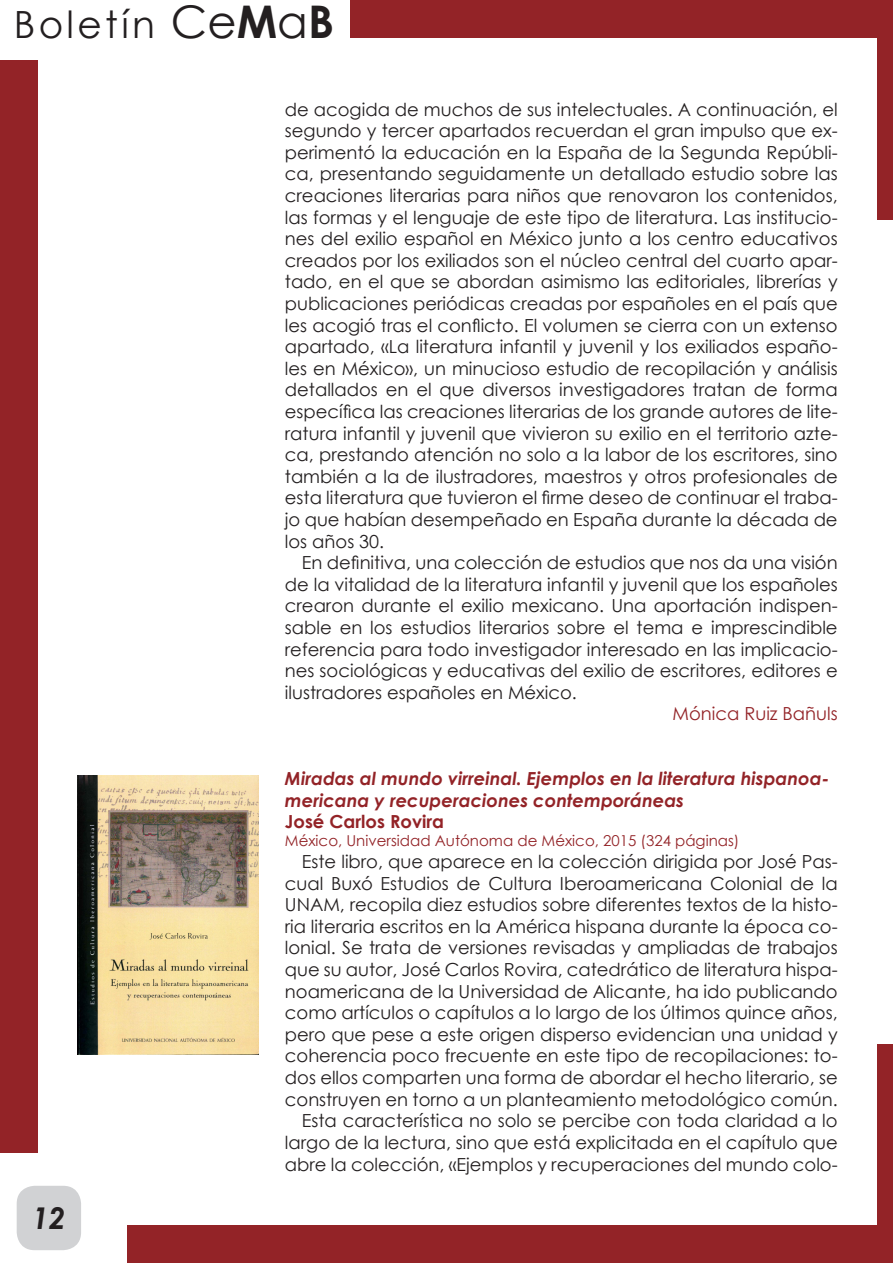
<style>
.page{position:relative;width:893px;height:1263px;background:#fff}
.page>*{position:absolute;margin:0;border:0;box-sizing:border-box;transform-origin:0 0}
.t1{font:37.5px "Century Gothic";letter-spacing:.09em;color:#231f20}
.t2{font:italic 700 30px "Century Gothic";color:#231f20}
.t3{font:18px/21.6px "Century Gothic";color:#231f20;text-align:justify}
.t4{font:italic 700 18px/21.6px "Century Gothic";color:#932327}
.t5{font:18px "Century Gothic";color:#932327}
.t6{font:700 18px "Century Gothic";color:#932327}
.t7{font:15px "Century Gothic";color:#932327}
.s1{font-size:45px}
.s2{font-weight:700;font-size:45px}
</style>
<div class="page">
<div style="left:0;top:60px;width:37px;height:1092px;background:#932327"></div>
<div style="left:351px;top:0;width:542px;height:37px;background:#932327"></div>
<div style="left:877px;top:1044px;width:16px;height:219px;background:#932327"></div>
<div style="left:877px;top:0;width:16px;height:219px;background:#932327"></div>
<div style="left:128px;top:1226px;width:765px;height:37px;background:#932327"></div>
<div style="left:17px;top:1186px;width:64px;height:64px;background:#d1d2d4;border-radius:18px"></div>
<img style="left:77px;top:775px;width:182px;height:279px">
<h1 class="t1" style="left:14px;top:-2px;width:322px">Boletín <span class="s1">Ce</span><span class="s2">M</span><span class="s1">a</span><span class="s2">B</span></h1>
<p class="t3" style="left:285px;top:98px;width:554px">de acogida de muchos de sus intelectuales. A continuación, el segundo y tercer apartados recuerdan el gran impulso que ex&shy;perimentó la educación en la España de la Segunda Repúbli&shy;ca, presentando seguidamente un detallado estudio sobre las creaciones literarias para niños que renovaron los contenidos, las formas y el lenguaje de este tipo de literatura. Las institucio&shy;nes del exilio español en México junto a los centro educativos creados por los exiliados son el núcleo central del cuarto apar&shy;tado, en el que se abordan asimismo las editoriales, librerías y publicaciones periódicas creadas por españoles en el país que les acogió tras el conflicto. El volumen se cierra con un extenso apartado, «La literatura infantil y juvenil y los exiliados españo&shy;les en México», un minucioso estudio de recopilación y análisis detallados en el que diversos investigadores tratan de forma específica las creaciones literarias de los grande autores de lite&shy;ratura infantil y juvenil que vivieron su exilio en el territorio azte&shy;ca, prestando atención no solo a la labor de los escritores, sino también a la de ilustradores, maestros y otros profesionales de esta literatura que tuvieron el firme deseo de continuar el traba&shy;jo que habían desempeñado en España durante la década de los años 30.</p>
<p class="t3" style="left:285px;top:552px;width:554px;text-indent:17px">En definitiva, una colección de estudios que nos da una visión de la vitalidad de la literatura infantil y juvenil que los españoles crearon durante el exilio mexicano. Una aportación indispen&shy;sable en los estudios literarios sobre el tema e imprescindible referencia para todo investigador interesado en las implicacio&shy;nes sociológicas y educativas del exilio de escritores, editores e ilustradores españoles en México.</p>
<p class="t5" style="left:673px;top:701px;width:167px">Mónica Ruiz Bañuls</p>
<h2 class="t2" style="left:32px;top:1195px;width:35px">12</h2>
<p class="t4" style="left:285px;top:767px;width:546px">Miradas al mundo virreinal. Ejemplos en la literatura hispanoa&shy;mericana y recuperaciones contemporáneas</p>
<p class="t6" style="left:285px;top:808px;width:161px">José Carlos Rovira</p>
<p class="t7" style="left:285px;top:830px;width:456px">México, Universidad Autónoma de México, 2015 (324 páginas)</p>
<p class="t3" style="left:285px;top:850px;width:554px;text-align:right">Este libro, que aparece en la colección dirigida por José Pas&shy;cual Buxó Estudios de Cultura Iberoamericana Colonial de la UNAM, recopila diez estudios sobre diferentes textos de la histo&shy;ria literaria escritos en la América hispana durante la época co&shy;lonial. Se trata de versiones revisadas y ampliadas de trabajos que su autor, José Carlos Rovira, catedrático de literatura hispa&shy;noamericana de la Universidad de Alicante, ha ido publicando como artículos o capítulos a lo largo de los últimos quince años, pero que pese a este origen disperso evidencian una unidad y coherencia poco frecuente en este tipo de recopilaciones: to&shy;dos ellos comparten una forma de abordar el hecho literario, se construyen en torno a un planteamiento metodológico común.<br>Esta característica no solo se percibe con toda claridad a lo largo de la lectura, sino que está explicitada en el capítulo que abre la colección, «Ejemplos y recuperaciones del mundo colo-</p>
</div>
